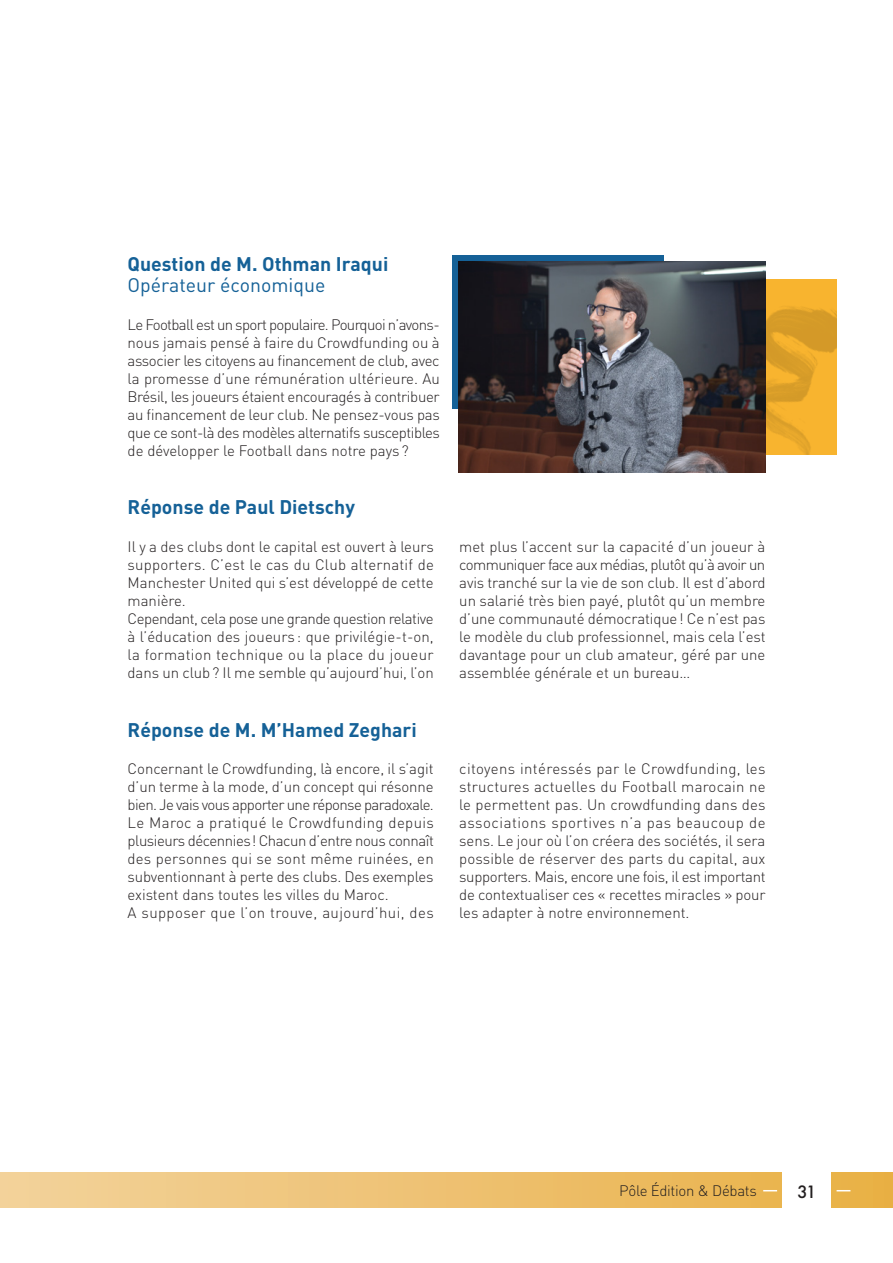
<style>
.page{position:relative;width:893px;height:1263px;background:#fff}
.page>*{position:absolute;margin:0;border:0;box-sizing:border-box;transform-origin:0 0}
.G_Titre{font:700 19.5px "DIN";color:#156197}
.G_Titre-2{font:19.5px "DIN";color:#156197}
.t1{font:500 16.5px "Futura";color:#231f20}
.Txt_courant{font:300 15px/18px "DIN";color:#231f20;text-align:justify}
.Txt_courant-2{font:300 15px "DIN";letter-spacing:.025em;color:#231f20}
.Txt_courant-3{font:300 15px "DIN";letter-spacing:-.02em;color:#231f20}
</style>
<div class="page">
<div style="left:0;top:1172px;width:893px;height:36px;background:linear-gradient(to right,#f3d29b,#e9b147)"></div>
<svg style="left:763px;top:1190px;width:14px;height:1px"></svg>
<svg style="left:837px;top:1190px;width:13px;height:1px"></svg>
<div style="left:783px;top:1165px;width:48px;height:51px;background:#fff"></div>
<div style="left:453px;top:255px;width:211px;height:154px;background:#156197"></div>
<img style="left:765px;top:279px;width:71px;height:176px">
<img style="left:459px;top:261px;width:306px;height:211px">
<p class="G_Titre" style="left:128px;top:252px;width:262px">Question de M. Othman Iraqui</p>
<p class="G_Titre-2" style="left:128px;top:273px;width:199px">Opérateur économique</p>
<p class="Txt_courant" style="left:128px;top:315px;width:314px">Le Football est un sport populaire. Pourquoi n’avons&shy;nous jamais pensé à faire du Crowdfunding ou à associer les citoyens au financement de club, avec la promesse d’une rémunération ultérieure. Au Brésil, les joueurs étaient encouragés à contribuer au financement de leur club. Ne pensez-vous pas que ce sont-là des modèles alternatifs susceptibles de développer le Football dans notre pays ?</p>
<p class="G_Titre" style="left:128px;top:495px;width:229px">Réponse de Paul Dietschy</p>
<p class="Txt_courant" style="left:128px;top:537px;width:308px">Il y a des clubs dont le capital est ouvert à leurs supporters. C’est le cas du Club alternatif de Manchester United qui s’est développé de cette manière.</p>
<p class="Txt_courant" style="left:128px;top:609px;width:308px">Cependant, cela pose une grande question relative à l’éducation des joueurs : que privilégie-t-on, la formation technique ou la place du joueur dans un club? Il me semble qu’aujourd’hui, l’on</p>
<p class="G_Titre" style="left:128px;top:717px;width:291px">Réponse de M. M’Hamed Zeghari</p>
<p class="Txt_courant" style="left:128px;top:760px;width:308px">Concernant le Crowdfunding, là encore, il s’agit d’un terme à la mode, d’un concept qui résonne bien. Je vais vous apporter une réponse paradoxale.<br>Le Maroc a pratiqué le Crowdfunding depuis plusieurs décennies! Chacun d’entre nous connaît des personnes qui se sont même ruinées, en subventionnant à perte des clubs. Des exemples existent dans toutes les villes du Maroc.</p>
<p class="Txt_courant-2" style="left:128px;top:904px;width:308px">A supposer que l’on trouve, aujourd’hui, des</p>
<p class="Txt_courant" style="left:459px;top:537px;width:308px">met plus l’accent sur la capacité d’un joueur à communiquer face aux médias, plutôt qu’à avoir un avis tranché sur la vie de son club. Il est d’abord un salarié très bien payé, plutôt qu’un membre d’une communauté démocratique! Ce n’est pas le modèle du club professionnel, mais cela l’est davantage pour un club amateur, géré par une assemblée générale et un bureau…</p>
<p class="Txt_courant" style="left:459px;top:760px;width:308px">citoyens intéressés par le Crowdfunding, les structures actuelles du Football marocain ne le permettent pas. Un crowdfunding dans des associations sportives n’a pas beaucoup de sens. Le jour où l’on créera des sociétés, il sera possible de réserver des parts du capital, aux supporters. Mais, encore une fois, il est important de contextualiser ces « recettes miracles » pour les adapter à notre environnement.</p>
<p class="Txt_courant-3" style="left:619px;top:1181px;width:139px">Pôle Édition &amp; Débats</p>
<p class="t1" style="left:797px;top:1180px;width:20px">31</p>
</div>
